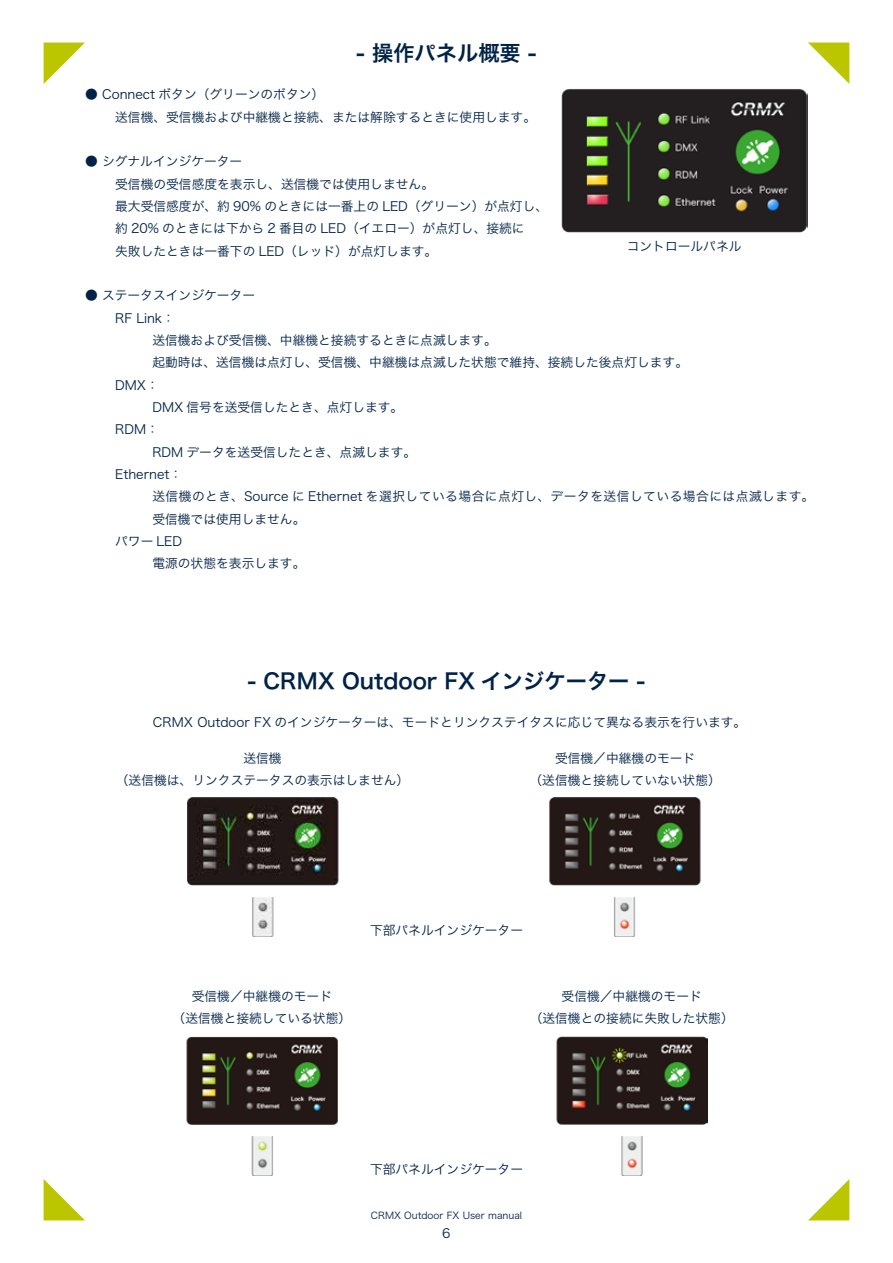
<style>
.page{position:relative;width:893px;height:1263px;background:#fff}
.page>*{position:absolute;margin:0;border:0;box-sizing:border-box;transform-origin:0 0}
.t1{font:21.3px "Hira Kaku Pro N W6";color:#002247}
.t2{font:12.75px/22.4px "Hira Kaku Pro W3";color:#002247;text-align:center}
.t3{font:12.75px/22.4px "Hira Kaku Pro W3";letter-spacing:.035em;color:#002247}
.t4{font:9.6px "Hira Kaku Pro W3";color:#002247}
</style>
<div class="page">
<svg style="left:44px;top:43px;width:41px;height:41px"></svg>
<svg style="left:808px;top:1179px;width:41px;height:41px"></svg>
<svg style="left:44px;top:1179px;width:41px;height:41px"></svg>
<svg style="left:808px;top:43px;width:41px;height:41px"></svg>
<img style="left:561px;top:89px;width:247px;height:143px">
<img style="left:556px;top:1036px;width:151px;height:140px">
<img style="left:186px;top:1036px;width:152px;height:140px">
<img style="left:549px;top:797px;width:152px;height:140px">
<img style="left:187px;top:797px;width:152px;height:140px">
<p class="t2" style="left:85px;top:83px;width:241px">● Connect ボタン（グリーンのボタン）</p>
<h1 class="t1" style="left:356px;top:34px;width:182px">- 操作パネル概要 -</h1>
<p class="t2" style="left:115px;top:105px;width:422px">送信機、受信機および中継機と接続、または解除するときに使用します。</p>
<p class="t2" style="left:85px;top:150px;width:159px">● シグナルインジケーター</p>
<p class="t2" style="left:115px;top:172px;width:435px;text-align:left">受信機の受信感度を表示し、送信機では使用しません。<br>最大受信感度が、約 90% のときには一番上の LED（グリーン）が点灯し、約 20% のときには下から 2 番目の LED（イエロー）が点灯し、接続に<br>失敗したときは一番下の LED（レッド）が点灯します。</p>
<p class="t2" style="left:85px;top:283px;width:172px">● ステータスインジケーター</p>
<p class="t2" style="left:115px;top:306px;width:61px">RF Link：</p>
<p class="t2" style="left:627px;top:234px;width:116px">コントロールパネル</p>
<p class="t2" style="left:152px;top:328px;width:537px;text-align:left">送信機および受信機、中継機と接続するときに点滅します。<br>起動時は、送信機は点灯し、受信機、中継機は点滅した状態で維持、接続した後点灯します。</p>
<p class="t2" style="left:152px;top:395px;width:252px">DMX 信号を送受信したとき、点灯します。</p>
<p class="t2" style="left:152px;top:440px;width:265px">RDM データを送受信したとき、点滅します。</p>
<p class="t3" style="left:152px;top:484px;width:663px">送信機のとき、Source に Ethernet を選択している場合に点灯し、データを送信している場合には点滅します。受信機では使用しません。</p>
<p class="t2" style="left:152px;top:551px;width:155px">電源の状態を表示します。</p>
<p class="t2" style="left:115px;top:373px;width:45px">DMX：</p>
<p class="t2" style="left:115px;top:417px;width:45px">RDM：</p>
<p class="t2" style="left:115px;top:462px;width:69px">Ethernet：</p>
<p class="t2" style="left:115px;top:529px;width:69px">パワー LED</p>
<h1 class="t1" style="left:248px;top:661px;width:399px">- CRMX Outdoor FX インジケーター -</h1>
<p class="t2" style="left:153px;top:710px;width:595px">CRMX Outdoor FX のインジケーターは、モードとリンクステイタスに応じて異なる表示を行います。</p>
<p class="t2" style="left:116px;top:746px;width:295px">送信機<br>（送信機は、リンクステータスの表示はしません）</p>
<p class="t2" style="left:529px;top:746px;width:193px">受信機／中継機のモード<br>（送信機と接続していない状態）</p>
<p class="t2" style="left:370px;top:918px;width:155px">下部パネルインジケーター</p>
<p class="t2" style="left:173px;top:984px;width:180px">受信機／中継機のモード<br>（送信機と接続している状態）</p>
<p class="t2" style="left:530px;top:984px;width:206px">受信機／中継機のモード<br>（送信機との接続に失敗した状態）</p>
<p class="t2" style="left:370px;top:1157px;width:155px">下部パネルインジケーター</p>
<p class="t4" style="left:371px;top:1207px;width:153px">CRMX Outdoor FX User manual</p>
<p class="t2" style="left:442px;top:1221px;width:10px">6</p>
</div>
